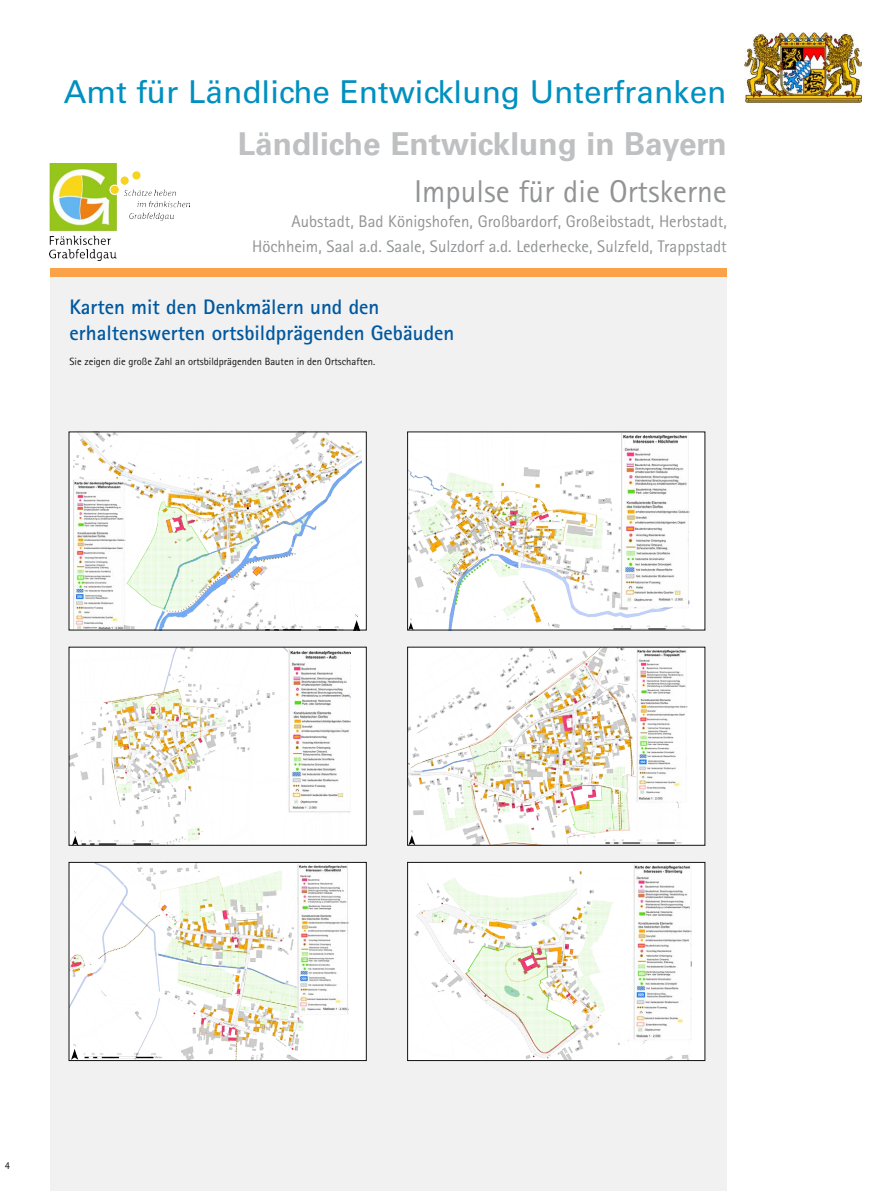
<style>
.page{position:relative;width:893px;height:1191px;background:#fff}
.page>*{position:absolute;margin:0;border:0;box-sizing:border-box;transform-origin:0 0}
.t1{font:31.5px "Univers LT Std";color:#0090c0}
.t2{font:700 31.5px "Univers LT Std";color:#bfc0c2}
.t3{font:31.5px "Rotis Sans Serif";color:#919395}
.t4{font:700 21px/25.2px "Rotis Sans Serif";color:#00589f}
.t5{font:16.8px/25.2px "Rotis Sans Serif";color:#919395;text-align:right}
.t6{font:10.5px "Rotis Sans Serif";color:#141314}
</style>
<div class="page">
<div style="left:50px;top:275px;width:676px;height:916px;background:#f1f1f2"></div>
<img style="left:745px;top:33px;width:117px;height:70px">
<div style="left:50px;top:268px;width:676px;height:9px;background:#fba249"></div>
<img style="left:50px;top:164px;width:139px;height:96px">
<div style="left:408px;top:862px;width:297px;height:198px;background:#fff"></div>
<img style="left:414px;top:864px;width:277px;height:194px">
<div style="left:407px;top:862px;width:298px;height:198px;border:1px solid #141314"></div>
<div style="left:69px;top:862px;width:297px;height:198px;background:#fff"></div>
<img style="left:71px;top:864px;width:278px;height:194px">
<div style="left:69px;top:862px;width:297px;height:198px;border:1px solid #141314"></div>
<div style="left:408px;top:647px;width:297px;height:198px;background:#fff"></div>
<img style="left:409px;top:649px;width:279px;height:194px">
<div style="left:408px;top:432px;width:297px;height:198px;background:#fff"></div>
<img style="left:409px;top:434px;width:280px;height:194px">
<div style="left:69px;top:647px;width:297px;height:198px;background:#fff"></div>
<img style="left:71px;top:649px;width:279px;height:194px">
<img style="left:74px;top:434px;width:287px;height:194px">
<h1 class="t1" style="left:64px;top:73px;width:664px">Amt für Ländliche Entwicklung Unterfranken</h1>
<h1 class="t2" style="left:238px;top:125px;width:491px">Ländliche Entwicklung in Bayern</h1>
<h1 class="t3" style="left:414px;top:172px;width:314px">Impulse für die Ortskerne</h1>
<p class="t5" style="left:252px;top:208px;width:476px">Aubstadt, Bad Königshofen, Großbardorf, Großeibstadt, Herbstadt,<br>Höchheim, Saal a.d. Saale, Sulzdorf a.d. Lederhecke, Sulzfeld, Trappstadt</p>
<p class="t4" style="left:69px;top:294px;width:386px">Karten mit den Denkmälern und den erhaltenswerten ortsbildprägenden Gebäuden</p>
<p class="t6" style="left:69px;top:355px;width:307px">Sie zeigen die große Zahl an ortsbildprägenden Bauten in den Ortschaften.</p>
<p class="t6" style="left:5px;top:1159px;width:7px">4</p>
</div>
